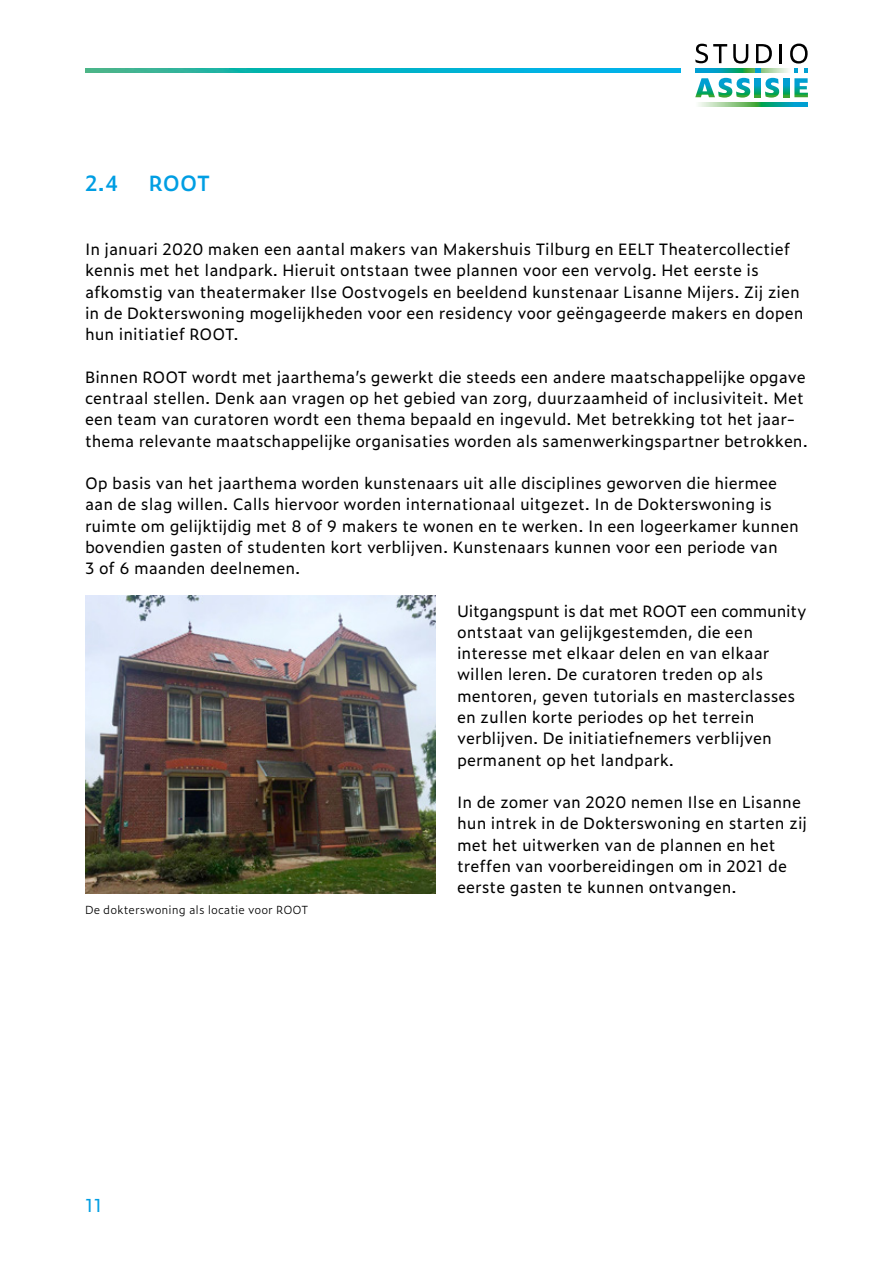
<style>
.page{position:relative;width:893px;height:1263px;background:#fff}
.page>*{position:absolute;margin:0;border:0;box-sizing:border-box;transform-origin:0 0}
.t1{font:600 21px "Zeitung Micro Pro";color:#009ee3}
.t2{font:18px "Zeitung Micro Pro";color:#009ee3}
.t3{font:15.75px/21.3px "Zeitung Micro Pro";color:#000}
.t4{font:300 11.25px "Zeitung Micro Pro";color:#000}
</style>
<div class="page">
<img style="left:85px;top:68px;width:595px;height:5px">
<svg style="left:782px;top:68px;width:6px;height:5px"></svg>
<svg style="left:698px;top:103px;width:110px;height:4px"></svg>
<svg style="left:784px;top:78px;width:5px;height:19px"></svg>
<svg style="left:695px;top:44px;width:87px;height:54px"></svg>
<svg style="left:790px;top:44px;width:18px;height:53px"></svg>
<img style="left:85px;top:595px;width:351px;height:298px">
<h1 class="t1" style="left:85px;top:167px;width:36px">2.4</h1>
<h1 class="t1" style="left:149px;top:167px;width:63px">ROOT</h1>
<p class="t3" style="left:85px;top:238px;width:720px">In januari 2020 maken een aantal makers van Makershuis Tilburg en EELT Theatercollectief kennis met het landpark. Hieruit ontstaan twee plannen voor een vervolg. Het eerste is afkomstig van theatermaker Ilse Oostvogels en beeldend kunstenaar Lisanne Mijers. Zij zien in de Dokterswoning mogelijkheden voor een residency voor geëngageerde makers en dopen hun initiatief ROOT.</p>
<p class="t3" style="left:85px;top:366px;width:724px">Binnen ROOT wordt met jaarthema’s gewerkt die steeds een andere maatschappelijke opgave centraal stellen. Denk aan vragen op het gebied van zorg, duurzaamheid of inclusiviteit. Met een team van curatoren wordt een thema bepaald en ingevuld. Met betrekking tot het jaar&shy;thema relevante maatschappelijke organisaties worden als samenwerkingspartner betrokken.</p>
<p class="t3" style="left:85px;top:472px;width:715px">Op basis van het jaarthema worden kunstenaars uit alle disciplines geworven die hiermee aan de slag willen. Calls hiervoor worden internationaal uitgezet. In de Dokterswoning is ruimte om gelijktijdig met 8 of 9 makers te wonen en te werken. In een logeerkamer kunnen bovendien gasten of studenten kort verblijven. Kunstenaars kunnen voor een periode van<br>3 of 6 maanden deelnemen.</p>
<p class="t3" style="left:457px;top:599px;width:351px">Uitgangspunt is dat met ROOT een community ontstaat van gelijkgestemden, die een interesse met elkaar delen en van elkaar willen leren. De curatoren treden op als mentoren, geven tutorials en masterclasses en zullen korte periodes op het terrein verblijven. De initiatiefnemers verblijven permanent op het landpark.</p>
<p class="t3" style="left:457px;top:791px;width:351px">In de zomer van 2020 nemen Ilse en Lisanne hun intrek in de Dokterswoning en starten zij met het uitwerken van de plannen en het treffen van voorbereidingen om in 2021 de eerste gasten te kunnen ontvangen.</p>
<p class="t4" style="left:85px;top:902px;width:225px">De dokterswoning als locatie voor ROOT</p>
<p class="t2" style="left:85px;top:1191px;width:19px">11</p>
</div>
